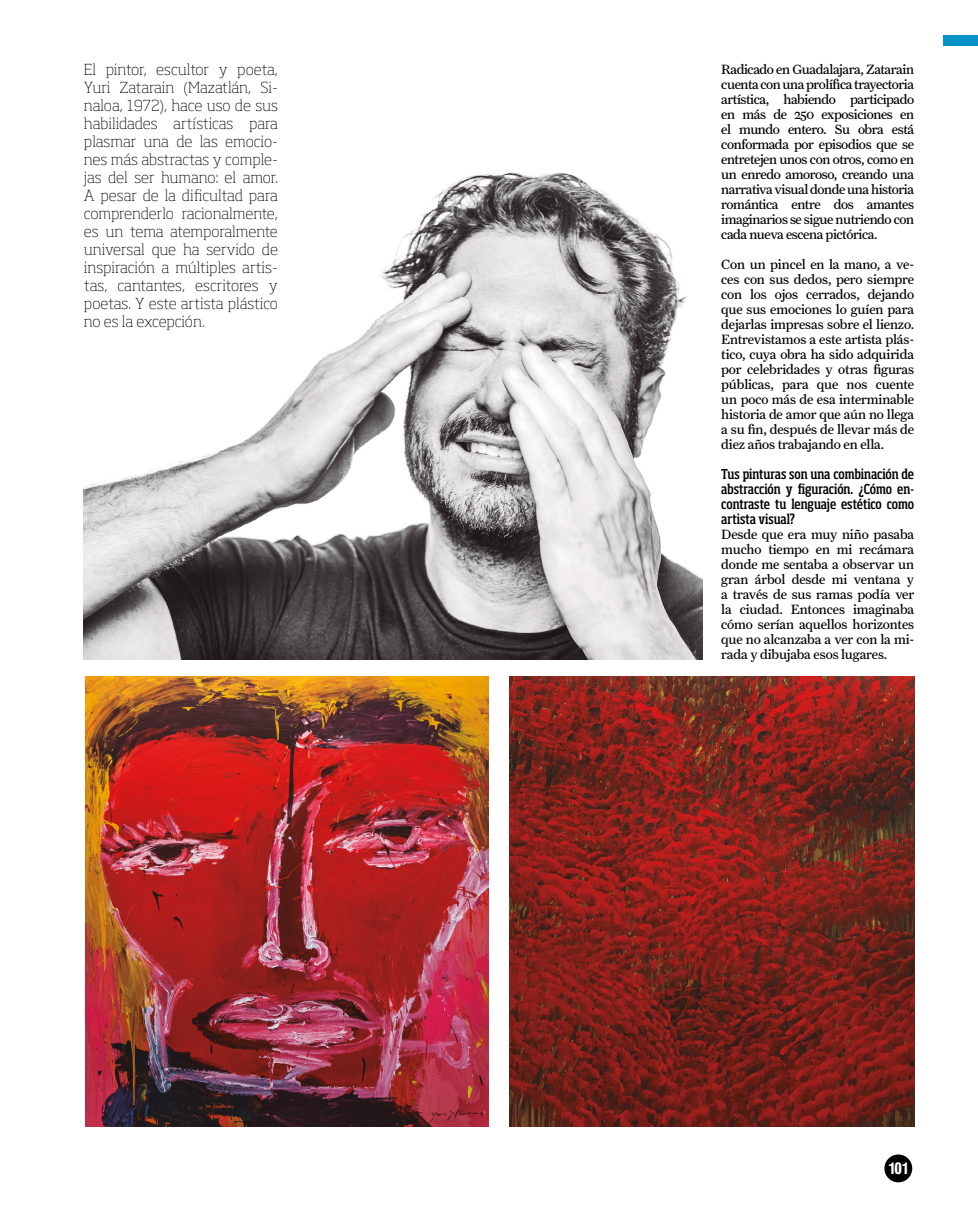
<style>
.page{position:relative;width:978px;height:1212px;background:#fff}
.page>*{position:absolute;margin:0;border:0;box-sizing:border-box;transform-origin:0 0}
.t1{font:200 15px/18px "Soho Std";letter-spacing:-.01em;color:#000;text-align:justify}
.t2{font:700 15px "Bureau Grot Cond";color:#fff}
.t3{font:13.5px/15px "Farnham Text";letter-spacing:-.01em;color:#000;text-align:justify}
.t4{font:500 condensed 13.5px/15px "Soho Std";letter-spacing:-.01em;color:#000;text-align:justify}
</style>
<div class="page">
<div style="left:884px;top:1154px;width:28px;height:28px;background:#000;border-radius:50%"></div>
<div style="left:943px;top:35px;width:35px;height:11px;background:#0093c9"></div>
<img style="left:84px;top:172px;width:618px;height:487px">
<img style="left:509px;top:676px;width:405px;height:451px">
<img style="left:85px;top:676px;width:404px;height:451px">
<p class="t1" style="left:84px;top:61px;width:196px">El pintor, escultor y poeta, Yuri Zatarain (Mazatlán, Si&shy;naloa, 1972), hace uso de sus habilidades artísticas para plasmar una de las emocio&shy;nes más abstractas y comple&shy;jas del ser humano: el amor.<br>A pesar de la dificultad para comprenderlo racionalmente, es un tema atemporalmente universal que ha servido de inspiración a múltiples artis&shy;tas, cantantes, escritores y poetas. Y este artista plástico no es la excepción.</p>
<p class="t3" style="left:721px;top:62px;width:194px">Radicado en Guadalajara, Zatarain cuenta con una prolífica trayectoria artística, habiendo participado en más de 250 exposiciones en el mundo entero. Su obra está conformada por episodios que se entretejen unos con otros, como en un enredo amoroso, creando una narrativa visual donde una historia romántica entre dos amantes imaginarios se sigue nutriendo con cada nueva escena pictórica.</p>
<p class="t3" style="left:721px;top:257px;width:194px">Con un pincel en la mano, a ve&shy;ces con sus dedos, pero siempre con los ojos cerrados, dejando que sus emociones lo guíen para dejarlas impresas sobre el lienzo.<br>Entrevistamos a este artista plás&shy;tico, cuya obra ha sido adquirida por celebridades y otras figuras públicas, para que nos cuente un poco más de esa interminable historia de amor que aún no llega a su fin, después de llevar más de diez años trabajando en ella.</p>
<p class="t4" style="left:721px;top:466px;width:194px">Tus pinturas son una combinación de abstracción y figuración. ¿Cómo en&shy;contraste tu lenguaje estético como artista visual?</p>
<p class="t3" style="left:721px;top:527px;width:194px">Desde que era muy niño pasaba mucho tiempo en mi recámara donde me sentaba a observar un gran árbol desde mi ventana y a través de sus ramas podía ver la ciudad. Entonces imaginaba cómo serían aquellos horizontes que no alcanzaba a ver con la mi&shy;rada y dibujaba esos lugares.</p>
<p class="t2" style="left:889px;top:1159px;width:20px">101</p>
</div>
